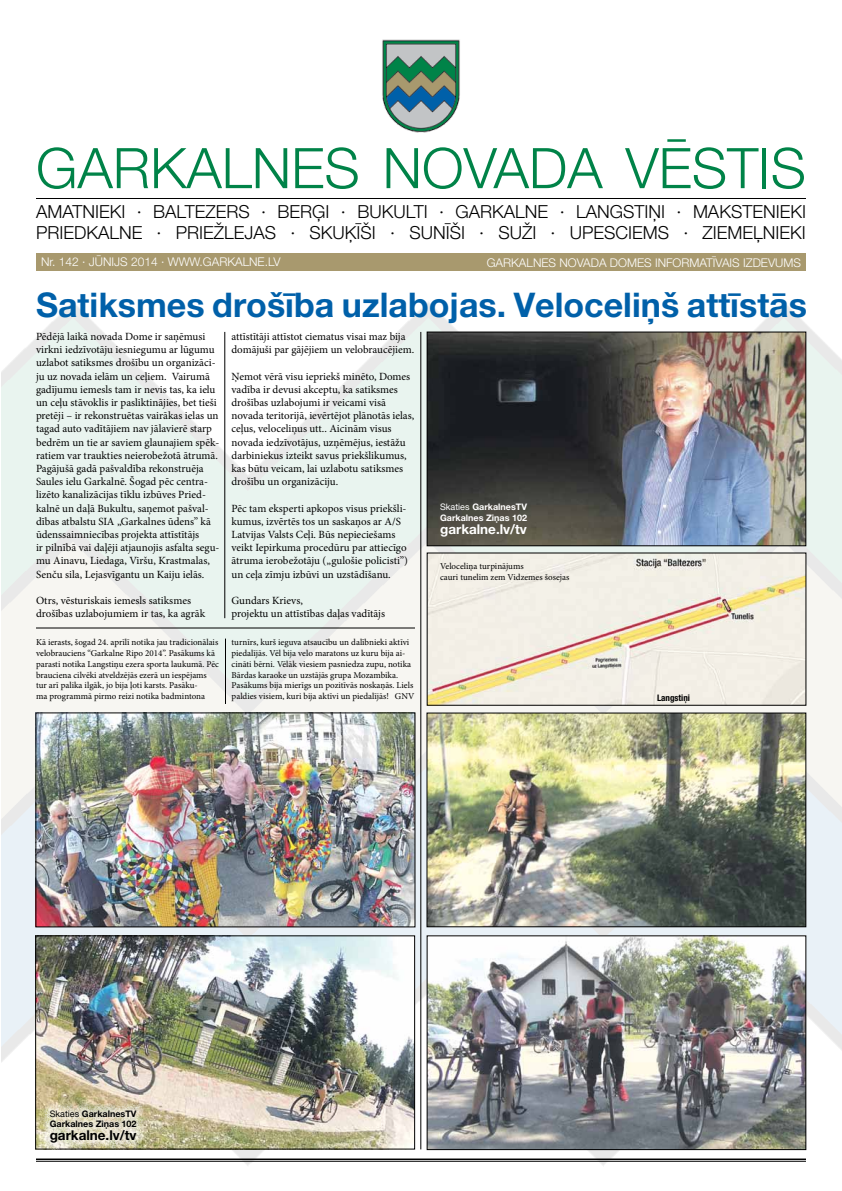
<style>
.page{position:relative;width:842px;height:1191px;background:#fff}
.page>*{position:absolute;margin:0;border:0;box-sizing:border-box;transform-origin:0 0}
.t1{font:300 56px "Helvetica Neue LT Pro";color:#008348}
.t2{font:700 34px "Helvetica Neue LT Pro";color:#0060a9}
.t3{font:300 18px "Helvetica Neue LT Pro";color:#000}
.t4{font:700 13.5px "Helvetica Neue LT Pro";color:#000}
.t5{font:700 13.5px "Helvetica Neue LT Pro";color:#fff}
.t6{font:300 12px "Helvetica Neue LT Pro";color:#fff}
.t7{font:11px/13.2px "Minion Pro";color:#000}
.t8{font:9px/10.8px "Minion Pro";color:#000}
.t9{font:700 9px/10.8px "Helvetica Neue LT Pro";color:#000}
.t10{font:700 9px/10.8px "Helvetica Neue LT Pro";color:#fff}
.t11{font:700 condensed 9px "Helvetica Neue LT Pro";color:#000}
.s1{font-weight:400}
</style>
<div class="page">
<img style="left:2px;top:302px;width:840px;height:864px">
<hr style="left:36px;top:198px;width:770px;height:1px;background:#000">
<img style="left:382px;top:40px;width:78px;height:93px">
<div style="left:36px;top:253px;width:770px;height:17px;background:#a8996e"></div>
<hr style="left:36px;top:1158px;width:770px;height:2px;background:#000">
<hr style="left:36px;top:1161px;width:770px;height:1px;background:#000">
<img style="left:429px;top:715px;width:375px;height:210px">
<div style="left:427px;top:713px;width:379px;height:214px;border:1px solid #000"></div>
<img style="left:429px;top:334px;width:375px;height:210px">
<div style="left:427px;top:332px;width:379px;height:214px;border:1px solid #000"></div>
<img style="left:429px;top:937px;width:375px;height:210px">
<hr style="left:36px;top:627px;width:379px;height:1px;background:#000">
<hr style="left:421px;top:332px;width:1px;height:817px;background:#000">
<hr style="left:225px;top:332px;width:1px;height:286px;background:#000">
<img style="left:38px;top:937px;width:375px;height:210px">
<div style="left:36px;top:935px;width:379px;height:214px;border:1px solid #000"></div>
<div style="left:43px;top:1103px;width:101px;height:46px;background:#fff;opacity:.75"></div>
<img style="left:429px;top:555px;width:375px;height:148px">
<svg style="left:722px;top:599px;width:9px;height:12px"></svg>
<hr style="left:225px;top:638px;width:1px;height:66px;background:#000">
<img style="left:38px;top:715px;width:375px;height:210px">
<h1 class="t1" style="left:36px;top:134px;width:771px">GARKALNES NOVADA VĒSTIS</h1>
<h3 class="t3" style="left:36px;top:200px;width:37px">AMATNIEKI</h3>
<h3 class="t3" style="left:137px;top:200px;width:40px">· BALTE</h3>
<h3 class="t3" style="left:205px;top:200px;width:23px">ZERS</h3>
<h3 class="t3" style="left:261px;top:200px;width:153px">· BERĢI · BUKULTI</h3>
<h3 class="t3" style="left:439px;top:200px;width:29px">· GARKALNE</h3>
<h3 class="t3" style="left:560px;top:200px;width:28px">· LANGSTI</h3>
<h3 class="t3" style="left:648px;top:200px;width:71px">ŅI · MAKSTENIEKI</h3>
<h3 class="t3" style="left:36px;top:222px;width:23px">PRIEDKALNE</h3>
<h3 class="t3" style="left:157px;top:222px;width:109px">· PRIEŽLEJAS</h3>
<h3 class="t3" style="left:290px;top:222px;width:482px">· SKUĶĪŠI · SUNĪŠI · SUŽI · UPESCIEMS · ZIEMEĻNIEKI</h3>
<p class="t6" style="left:41px;top:255px;width:171px">NR. 142 · JŪNIJS 2014 · WWW.GARKALNE</p>
<p class="t6" style="left:265px;top:255px;width:11px">.LV</p>
<p class="t6" style="left:487px;top:255px;width:316px">GARKALNES NOVADA DOMES INFORMATĪVAIS IZDEVUM S</p>
<h2 class="t2" style="left:36px;top:283px;width:772px">Satiksmes drošība uzlabojas. Veloceliņš attīstās</h2>
<p class="t7" style="left:36px;top:330px;width:185px">Pēdējā laikā novada Dome ir saņēmusi virkni iedzīvotāju iesniegumu ar lūgumu uzlabot satiksmes drošību un organizāci&shy;ju uz novada ielām un ceļiem. Vairumā gadījumu iemesls tam ir nevis tas, ka ielu un ceļu stāvoklis ir pasliktinājies, bet tieši pretēji – ir rekonstruētas vairākas ielas un tagad auto vadītājiem nav jālavierē starp bedrēm un tie ar saviem glaunajiem spēk&shy;ratiem var traukties neierobežotā ātrumā.<br>Pagājušā gadā pašvaldība rekonstruēja Saules ielu Garkalnē. Šogad pēc centra&shy;lizēto kanalizācijas tīklu izbūves Pried&shy;kalnē un daļā Bukultu, saņemot pašval&shy;dības atbalstu SIA „Garkalnes ūdens” kā ūdenssaimniecības projekta attīstītājs<br>ir pilnībā vai daļēji atjaunojis asfalta segu&shy;mu Ainavu, Liedaga, Viršu, Krastmalas, Senču sila, Lejasvīgantu un Kaiju ielās.</p>
<p class="t7" style="left:36px;top:594px;width:171px">Otrs, vēsturiskais iemesls satiksmes drošības uzlabojumiem ir tas, ka agrāk</p>
<p class="t7" style="left:231px;top:330px;width:184px">attīstītāji attīstot ciematus visai maz bija domājuši par gājējiem un velobraucējiem.</p>
<p class="t7" style="left:231px;top:369px;width:184px">Ņemot vērā visu iepriekš minēto, Domes vadība ir devusi akceptu, ka satiksmes drošības uzlabojumi ir veicami visā novada teritorijā, ievērtējot plānotās ielas, ceļus, veloceliņus utt.. Aicinām visus novada iedzīvotājus, uzņēmējus, iestāžu darbiniekus izteikt savus priekšlikumus, kas būtu veicam, lai uzlabotu satiksmes drošību un organizāciju.</p>
<p class="t7" style="left:231px;top:501px;width:178px">Pēc tam eksperti apkopos visus priekšli&shy;kumus, izvērtēs tos un saskaņos ar A/S Latvijas Valsts Ceļi. Būs nepieciešams veikt Iepirkuma procedūru par attiecīgo ātruma ierobežotāju („gulošie policisti”) un ceļa zīmju izbūvi un uzstādīšanu.</p>
<p class="t7" style="left:231px;top:594px;width:155px">Gundars Krievs,<br>projektu un attīstības daļas vadītājs</p>
<p class="t10" style="left:440px;top:501px;width:88px"><span class="s1">Skaties</span> GarkalnesTV<br>Garkalnes Ziņas 102</p>
<p class="t5" style="left:440px;top:521px;width:88px">garkalne.lv/tv</p>
<p class="t8" style="left:440px;top:561px;width:131px">Veloceliņa turpinājums<br>cauri tunelim zem Vidzemes šosejas</p>
<p class="t8" style="left:36px;top:637px;width:184px">Kā ierasts, šogad 24. aprīlī notika jau tradicionālais velobrauciens “Garkalne Ripo 2014”. Pasākums kā parasti notika Langstiņu ezera sporta laukumā. Pēc brauciena cilvēki atveldzējās ezerā un iespējams tur arī palika ilgāk, jo bija ļoti karsts. Pasāku-<br>ma programmā pirmo reizi notika badmintona</p>
<p class="t8" style="left:232px;top:637px;width:184px">turnīrs, kurš ieguva atsaucību un dalībnieki aktīvi piedalījās. Vēl bija velo maratons uz kuru bija ai&shy;cināti bērni. Vēlāk viesiem pasniedza zupu, notika Bārdas karaoke un uzstājās grupa Mozambika.<br>Pasākums bija mierīgs un pozitīvās noskaņās. Liels paldies visiem, kuri bija aktīvi un piedalījās! GNV</p>
<p class="t9" style="left:50px;top:1107px;width:88px"><span class="s1">Skaties</span> GarkalnesTV<br>Garkalnes Ziņas 102</p>
<p class="t4" style="left:50px;top:1127px;width:88px">garkalne.lv/tv</p>
<p class="t11" style="left:657px;top:692px;width:34px">Langstiņi</p>
</div>
